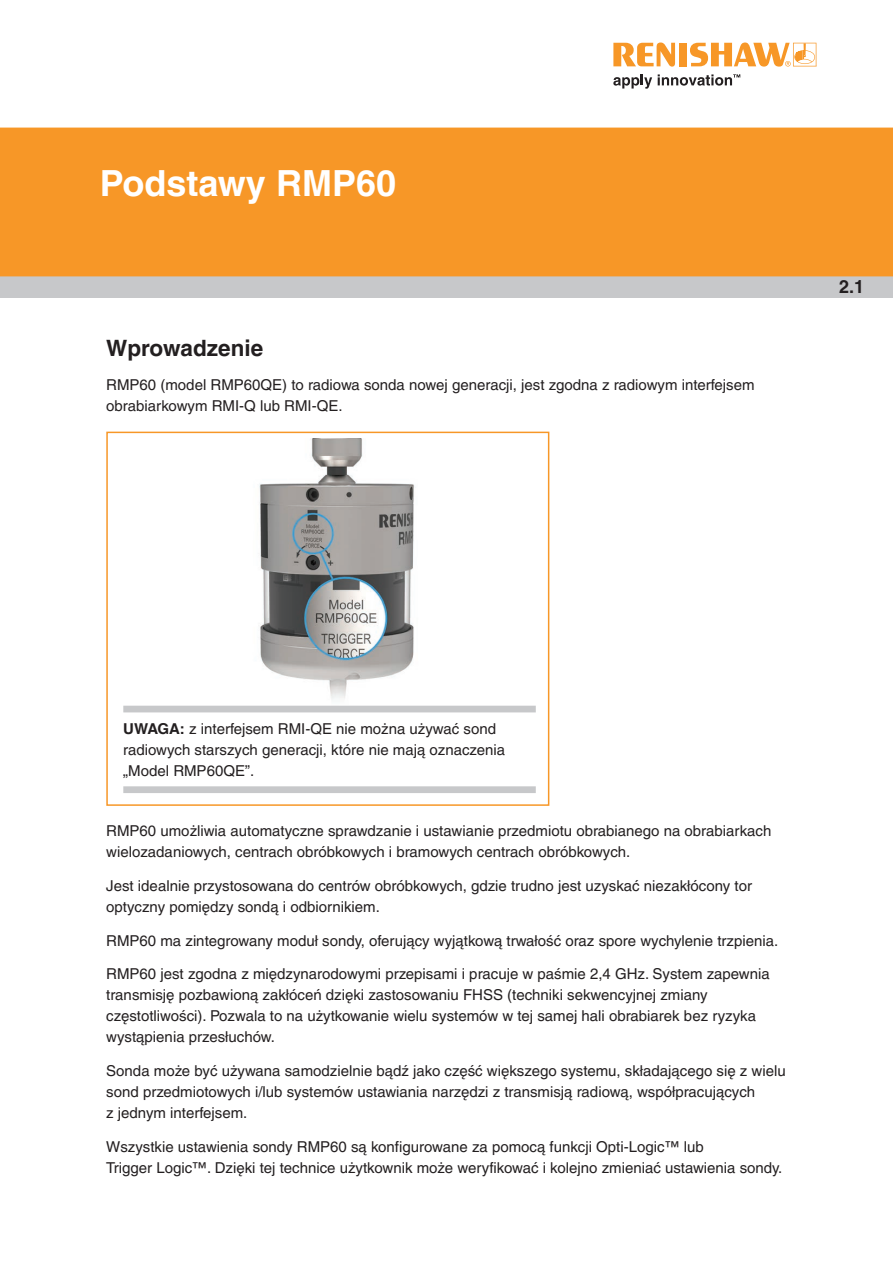
<style>
.page{position:relative;width:893px;height:1263px;background:#fff}
.page>*{position:absolute;margin:0;border:0;box-sizing:border-box;transform-origin:0 0}
.Section_Header{font:700 36px "Helvetica LT Pro";color:#fff}
.Heading_1{font:700 22.5px "Helvetica LT Pro";color:#231f20}
.t1{font:700 18px "Helvetica LT Pro";color:#231f20}
.Body_Text_10pt{font:15px/21px "Helvetica LT Pro";color:#231f20}
.Note{font:15px/21px "Helvetica LT Pro";color:#231f20}
.s1{font-weight:700}
</style>
<div class="page">
<svg style="left:613px;top:75px;width:39px;height:14px"></svg>
<svg style="left:613px;top:43px;width:62px;height:24px"></svg>
<div style="left:679px;top:43px;width:8px;height:23px;background:#f79727"></div>
<svg style="left:690px;top:43px;width:126px;height:24px"></svg>
<svg style="left:658px;top:74px;width:82px;height:12px"></svg>
<div style="left:0;top:276px;width:893px;height:22px;background:#c7c8ca"></div>
<div style="left:0;top:128px;width:893px;height:148px;background:#f79727"></div>
<img style="left:210px;top:438px;width:236px;height:268px">
<div style="left:106px;top:432px;width:443px;height:374px;border:2px solid #f79727"></div>
<div style="left:123px;top:706px;width:413px;height:6px;background:#c7c8ca"></div>
<div style="left:123px;top:786px;width:413px;height:7px;background:#c7c8ca"></div>
<p class="Section_Header" style="left:100px;top:161px;width:298px">Podstawy RMP60</p>
<p class="Heading_1" style="left:106px;top:335px;width:158px">Wprowadzenie</p>
<p class="Body_Text_10pt" style="left:106px;top:374px;width:650px">RMP60 (model RMP60QE) to radiowa sonda nowej generacji, jest zgodna z radiowym interfejsem obrabiarkowym RMI-Q lub RMI-QE.</p>
<p class="t1" style="left:839px;top:275px;width:27px">2.1</p>
<p class="Note" style="left:123px;top:718px;width:383px"><span class="s1">UWAGA:</span> z interfejsem RMI-QE nie można używać sond radiowych starszych generacji, które nie mają oznaczenia „Model RMP60QE”.</p>
<p class="Body_Text_10pt" style="left:106px;top:820px;width:667px">RMP60 umożliwia automatyczne sprawdzanie i ustawianie przedmiotu obrabianego na obrabiarkach wielozadaniowych, centrach obróbkowych i bramowych centrach obróbkowych.</p>
<p class="Body_Text_10pt" style="left:106px;top:875px;width:647px">Jest idealnie przystosowana do centrów obróbkowych, gdzie trudno jest uzyskać niezakłócony tor optyczny pomiędzy sondą i odbiornikiem.</p>
<p class="Body_Text_10pt" style="left:106px;top:930px;width:673px">RMP60 ma zintegrowany moduł sondy, oferujący wyjątkową trwałość oraz spore wychylenie trzpienia.</p>
<p class="Body_Text_10pt" style="left:106px;top:963px;width:665px">RMP60 jest zgodna z międzynarodowymi przepisami i pracuje w paśmie 2,4 GHz. System zapewnia transmisję pozbawioną zakłóceń dzięki zastosowaniu FHSS (techniki sekwencyjnej zmiany częstotliwości). Pozwala to na użytkowanie wielu systemów w tej samej hali obrabiarek bez ryzyka wystąpienia przesłuchów.</p>
<p class="Body_Text_10pt" style="left:106px;top:1060px;width:681px">Sonda może być używana samodzielnie bądź jako część większego systemu, składającego się z wielu sond przedmiotowych i/lub systemów ustawiania narzędzi z transmisją radiową, współpracujących<br>z jednym interfejsem.</p>
<p class="Body_Text_10pt" style="left:106px;top:1136px;width:678px">Wszystkie ustawienia sondy RMP60 są konfigurowane za pomocą funkcji Opti-Logic™ lub<br>Trigger Logic™. Dzięki tej technice użytkownik może weryfikować i kolejno zmieniać ustawienia sondy.</p>
</div>
